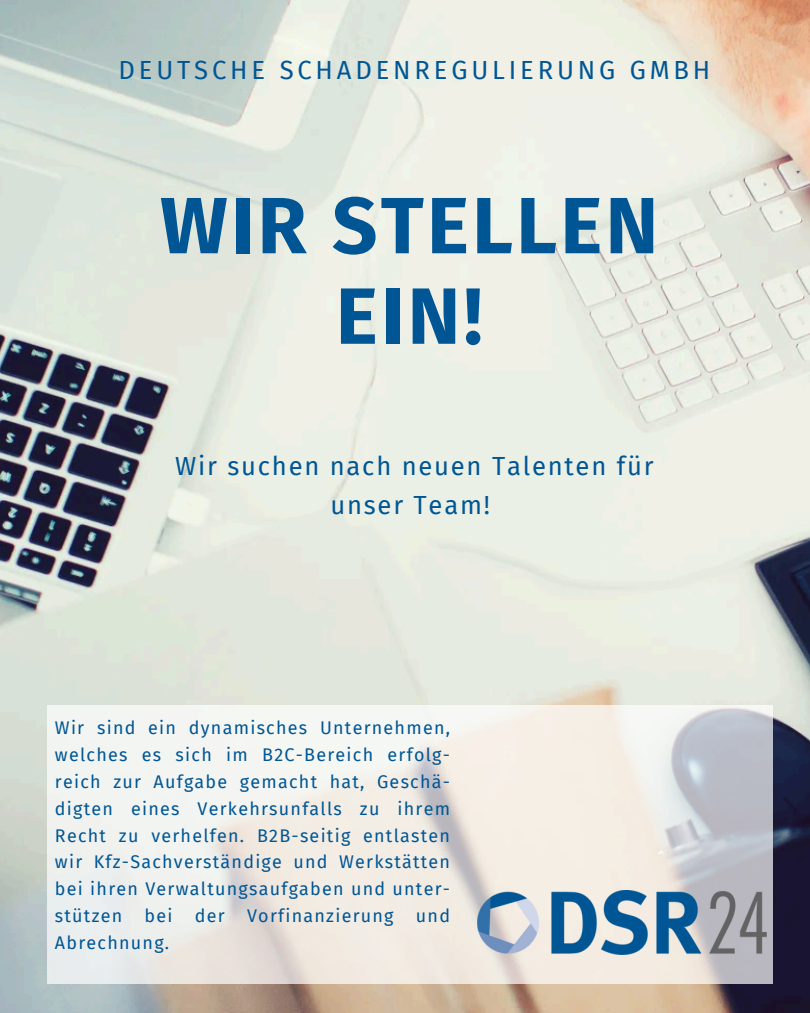
<style>
.page{position:relative;width:810px;height:1013px;background:#fff}
.page>*{position:absolute;margin:0;border:0;box-sizing:border-box;transform-origin:0 0}
.t1{font:700 79.8px/90.5px "Fira Sans";letter-spacing:.04em;color:#005694;text-align:center}
.t2{font:25.6px/38.5px "Fira Sans";letter-spacing:.07em;color:#005694;text-align:center}
.t3{font:25.6px "Fira Sans";letter-spacing:.15em;color:#005694}
.t4{font:17.9px/26.9px "Fira Sans";letter-spacing:.07em;color:#005694;text-align:justify}
</style>
<div class="page">
<img style="left:0;top:0;width:810px;height:1012px">
<svg style="left:47px;top:705px;width:726px;height:279px"></svg>
<img style="left:477px;top:890px;width:289px;height:64px">
<h1 class="t3" style="left:119px;top:55px;width:593px">DEUTSCHE SCHADENREGULIERUNG GMBH</h1>
<h2 class="t1" style="left:160px;top:181px;width:500px">WIR STELLEN<br>EIN!</h2>
<h3 class="t2" style="left:175px;top:447px;width:480px">Wir suchen nach neuen Talenten für unser Team!</h3>
<p class="t4" style="left:55px;top:714px;width:397px">Wir sind ein dynamisches Unternehmen, welches es sich im B2C-Bereich erfolg&shy;reich zur Aufgabe gemacht hat, Geschä&shy;digten eines Verkehrsunfalls zu ihrem Recht zu verhelfen. B2B-seitig entlasten wir Kfz-Sachverständige und Werkstätten bei ihren Verwaltungsaufgaben und unter&shy;stützen bei der Vorfinanzierung und Abrechnung.</p>
</div>
